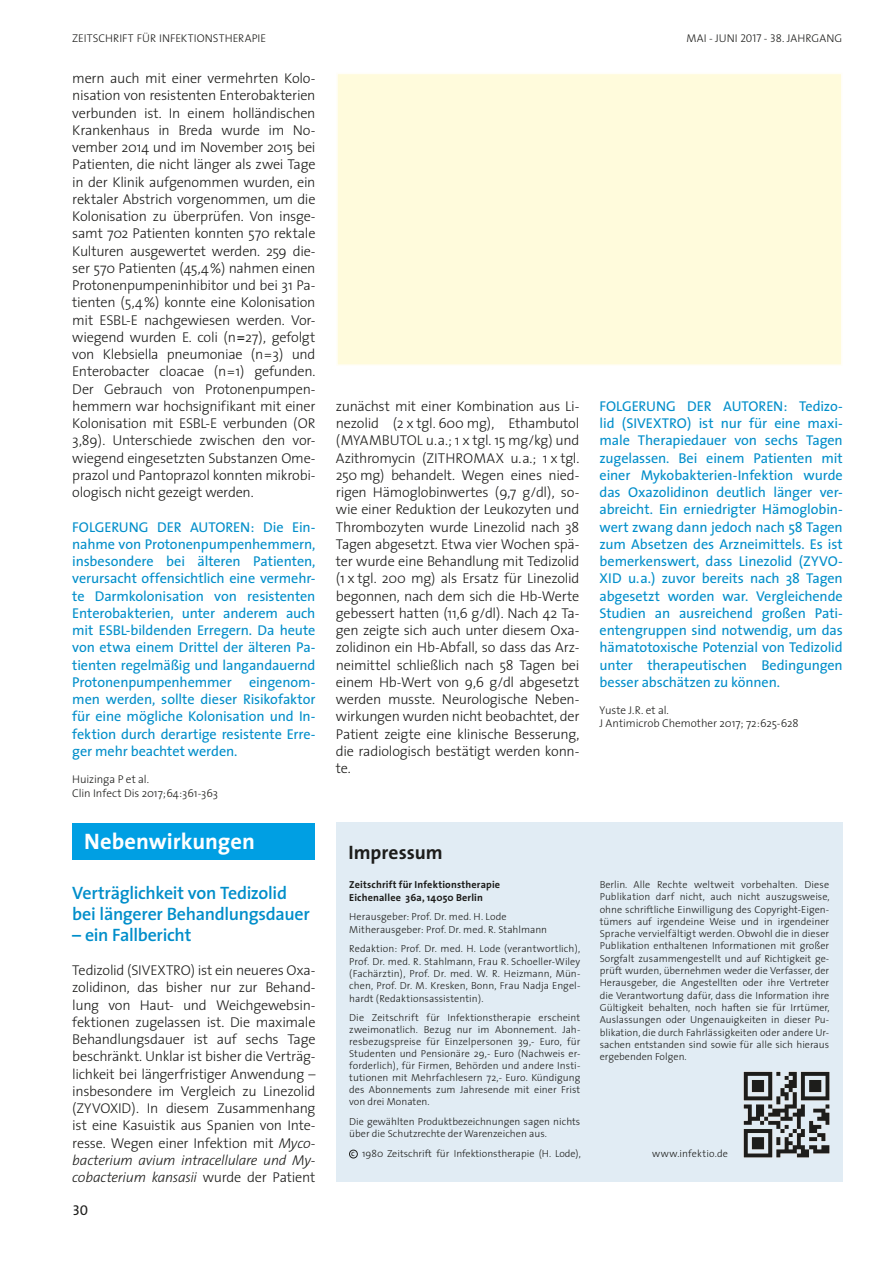
<style>
.page{position:relative;width:893px;height:1263px;background:#fff}
.page>*{position:absolute;margin:0;border:0;box-sizing:border-box;transform-origin:0 0}
.t1{font:700 22.5px "The Sans";color:#fff}
.t2{font:700 19.5px "The Sans";color:#1d1d1b}
.t3{font:600 18px "The Sans";letter-spacing:-.02em;color:#008eca}
.t4{font:300 14.25px/17.2px "The Sans";letter-spacing:-.02em;color:#1d1d1b;text-align:justify}
.t5{font:14.25px/17.2px "The Sans";letter-spacing:-.01em;color:#008eca;text-align:justify}
.t6{font:14.25px "The Sans Caps";color:#1d1d1b}
.t7{font:300 11.25px "The Sans";color:#1d1d1b}
.t8{font:300 10.2px/12.3px "The Sans";letter-spacing:.005em;color:#1d1d1b;text-align:justify}
.t9{font:700 10.2px "The Sans";letter-spacing:.015em;color:#1d1d1b}
.t10{font:8.25px "The Sans";color:#1d1d1b}
.s1{font-family:"The Sans Light Caps";font-weight:400}
.s2{font-family:"The Sans Caps";font-weight:400;font-size:15.3px}
.s3{font-style:italic}
</style>
<div class="page">
<div style="left:336px;top:73px;width:506px;height:293px;background:#fffbdc;border:2px solid #fffef8"></div>
<div style="left:336px;top:823px;width:507px;height:359px;background:#e1ecf4"></div>
<div style="left:349px;top:1150px;width:9px;height:8px;border:1px solid #1d1d1b;border-radius:50%"></div>
<img style="left:743px;top:1071px;width:87px;height:87px">
<div style="left:73px;top:823px;width:242px;height:37px;background:#009fe3"></div>
<p class="t7" style="left:72px;top:29px;width:196px">ZEITSCHRIFT FÜR INFEKTIONSTHERAPIE</p>
<p class="t7" style="left:686px;top:29px;width:157px">MAI - JUNI <span class="s1">2017 - 38.</span> JAHRGANG</p>
<p class="t4" style="left:72px;top:69px;width:245px">mern auch mit einer vermehrten Kolo&shy;nisation von resistenten Enterobakterien verbunden ist. In einem holländischen Krankenhaus in Breda wurde im No&shy;vember 2014 und im November 2015 bei Patienten, die nicht länger als zwei Tage in der Klinik aufgenommen wurden, ein rektaler Abstrich vorgenommen, um die Kolonisation zu überprüfen. Von insge&shy;samt 702 Patienten konnten 570 rektale Kulturen ausgewertet werden. 259 die&shy;ser 570 Patienten (45,4%) nahmen einen Protonenpumpeninhibitor und bei 31 Pa&shy;tienten (5,4%) konnte eine Kolonisation mit ESBL-E nachgewiesen werden. Vor&shy;wiegend wurden E. coli (n<span class="s2">=</span>27), gefolgt von Klebsiella pneumoniae (n=3) und Enterobacter cloacae (n=1) gefunden.<br>Der Gebrauch von Protonenpumpen&shy;hemmern war hochsignifikant mit einer Kolonisation mit ESBL-E verbunden (OR 3,89). Unterschiede zwischen den vor&shy;wiegend eingesetzten Substanzen Ome&shy;prazol und Pantoprazol konnten mikrobi&shy;ologisch nicht gezeigt werden.</p>
<p class="t5" style="left:72px;top:518px;width:245px">FOLGERUNG DER AUTOREN: Die Ein&shy;nahme von Protonenpumpenhemmern, insbesondere bei älteren Patienten, verursacht offensichtlich eine vermehr&shy;te Darmkolonisation von resistenten Enterobakterien, unter anderem auch mit ESBL-bildenden Erregern. Da heute von etwa einem Drittel der älteren Pa&shy;tienten regelmäßig und langandauernd Protonenpumpenhemmer eingenom&shy;men werden, sollte dieser Risikofaktor für eine mögliche Kolonisation und In&shy;fektion durch derartige resistente Erre&shy;ger mehr beachtet werden.</p>
<p class="t7" style="left:72px;top:770px;width:78px">Huizinga P et al.</p>
<p class="t7" style="left:72px;top:783px;width:147px">Clin Infect Dis 2017;64:361-363</p>
<p class="t1" style="left:84px;top:822px;width:172px">Nebenwirkungen</p>
<p class="t3" style="left:72px;top:877px;width:216px">Verträglichkeit von Tedizolid</p>
<p class="t3" style="left:72px;top:898px;width:239px">bei längerer Behandlungsdauer</p>
<p class="t3" style="left:72px;top:919px;width:121px">– ein Fallbericht</p>
<p class="t4" style="left:72px;top:961px;width:245px">Tedizolid (SIVEXTRO) ist ein neueres Oxa&shy;zolidinon, das bisher nur zur Behand&shy;lung von Haut- und Weichgewebsin&shy;fektionen zugelassen ist. Die maximale Behandlungsdauer ist auf sechs Tage beschränkt. Unklar ist bisher die Verträg&shy;lichkeit bei längerfristiger Anwendung – insbesondere im Vergleich zu Linezolid (ZYVOXID). In diesem Zusammenhang ist eine Kasuistik aus Spanien von Inte&shy;resse. Wegen einer Infektion mit <span class="s3">Myco&shy;bacterium avium intracellulare und My&shy;cobacterium kansasii</span> wurde der Patient</p>
<p class="t6" style="left:73px;top:1198px;width:17px">30</p>
<p class="t4" style="left:336px;top:397px;width:245px">zunächst mit einer Kombination aus Li&shy;nezolid (2 x tgl. 600 mg), Ethambutol (MYAMBUTOL u.a.; 1 x tgl. 15 mg/kg) und Azithromycin (ZITHROMAX u.a.; 1 x tgl.<br>250 mg) behandelt. Wegen eines nied&shy;rigen Hämoglobinwertes (9,7 g/dl), so&shy;wie einer Reduktion der Leukozyten und Thrombozyten wurde Linezolid nach 38<br>Tagen abgesetzt. Etwa vier Wochen spä&shy;ter wurde eine Behandlung mit Tedizolid (1 x tgl. 200 mg) als Ersatz für Linezolid begonnen, nach dem sich die Hb-Werte gebessert hatten (11,6 g/dl). Nach 42 Ta&shy;gen zeigte sich auch unter diesem Oxa&shy;zolidinon ein Hb-Abfall, so dass das Arz&shy;neimittel schließlich nach 58 Tagen bei einem Hb-Wert von 9,6 g/dl abgesetzt werden musste. Neurologische Neben&shy;wirkungen wurden nicht beobachtet, der Patient zeigte eine klinische Besserung, die radiologisch bestätigt werden konn&shy;te.</p>
<p class="t5" style="left:600px;top:397px;width:245px">FOLGERUNG DER AUTOREN: Tedizo&shy;lid (SIVEXTRO) ist nur für eine maxi&shy;male Therapiedauer von sechs Tagen zugelassen. Bei einem Patienten mit einer Mykobakterien-Infektion wurde das Oxazolidinon deutlich länger ver&shy;abreicht. Ein erniedrigter Hämoglobin&shy;wert zwang dann jedoch nach 58 Tagen zum Absetzen des Arzneimittels. Es ist bemerkenswert, dass Linezolid (ZYVO-XID u.a.) zuvor bereits nach 38 Tagen abgesetzt worden war. Vergleichende Studien an ausreichend großen Pati&shy;entengruppen sind notwendig, um das hämatotoxische Potenzial von Tedizolid unter therapeutischen Bedingungen besser abschätzen zu können.</p>
<p class="t7" style="left:600px;top:701px;width:71px">Yuste J.R. et al.</p>
<p class="t7" style="left:600px;top:714px;width:201px">J Antimicrob Chemother 2017; 72:625-628</p>
<p class="t2" style="left:348px;top:836px;width:96px">Impressum</p>
<p class="t9" style="left:349px;top:876px;width:152px">Zeitschrift für Infektionstherapie</p>
<p class="t9" style="left:349px;top:888px;width:135px">Eichenallee 36a, 14050 Berlin</p>
<p class="t8" style="left:349px;top:910px;width:159px">Herausgeber: Prof. Dr. med. H. Lode</p>
<p class="t8" style="left:349px;top:923px;width:199px">Mitherausgeber: Prof. Dr. med. R. Stahlmann</p>
<p class="t8" style="left:349px;top:942px;width:233px">Redaktion: Prof. Dr. med. H. Lode (verantwortlich), Prof. Dr. med. R. Stahlmann, Frau R. Schoeller-Wiley (Fachärztin), Prof. Dr. med. W. R. Heizmann, Mün&shy;chen, Prof. Dr. M. Kresken, Bonn, Frau Nadja Engel&shy;hardt (Redaktionsassistentin).</p>
<p class="t8" style="left:349px;top:1011px;width:233px">Die Zeitschrift für Infektionstherapie erscheint zweimonatlich. Bezug nur im Abonnement. Jah&shy;resbezugspreise für Einzelpersonen 39,- Euro, für Studenten und Pensionäre 29,- Euro (Nachweis er&shy;forderlich), für Firmen, Behörden und andere Insti&shy;tutionen mit Mehrfachlesern 72,- Euro. Kündigung des Abonnements zum Jahresende mit einer Frist von drei Monaten.</p>
<p class="t8" style="left:349px;top:1115px;width:233px">Die gewählten Produktbezeichnungen sagen nichts über die Schutzrechte der Warenzeichen aus.</p>
<p class="t8" style="left:362px;top:1147px;width:220px">1980 Zeitschrift für Infektionstherapie (H. Lode),</p>
<p class="t10" style="left:351px;top:1146px;width:5px">c</p>
<p class="t8" style="left:600px;top:878px;width:231px">Berlin. Alle Rechte weltweit vorbehalten. Diese Publikation darf nicht, auch nicht auszugsweise, ohne schriftliche Einwilligung des Copyright-Eigen&shy;tümers auf irgendeine Weise und in irgendeiner Sprache vervielfältigt werden. Obwohl die in dieser Publikation enthaltenen Informationen mit großer Sorgfalt zusammengestellt und auf Richtigkeit ge&shy;prüft wurden, übernehmen weder die Verfasser, der Herausgeber, die Angestellten oder ihre Vertreter die Verantwortung dafür, dass die Information ihre Gültigkeit behalten, noch haften sie für Irrtümer, Auslassungen oder Ungenauigkeiten in dieser Pu&shy;blikation, die durch Fahrlässigkeiten oder andere Ur&shy;sachen entstanden sind sowie für alle sich hieraus ergebenden Folgen.</p>
<p class="t8" style="left:652px;top:1147px;width:77px">www.infektio.de</p>
</div>
